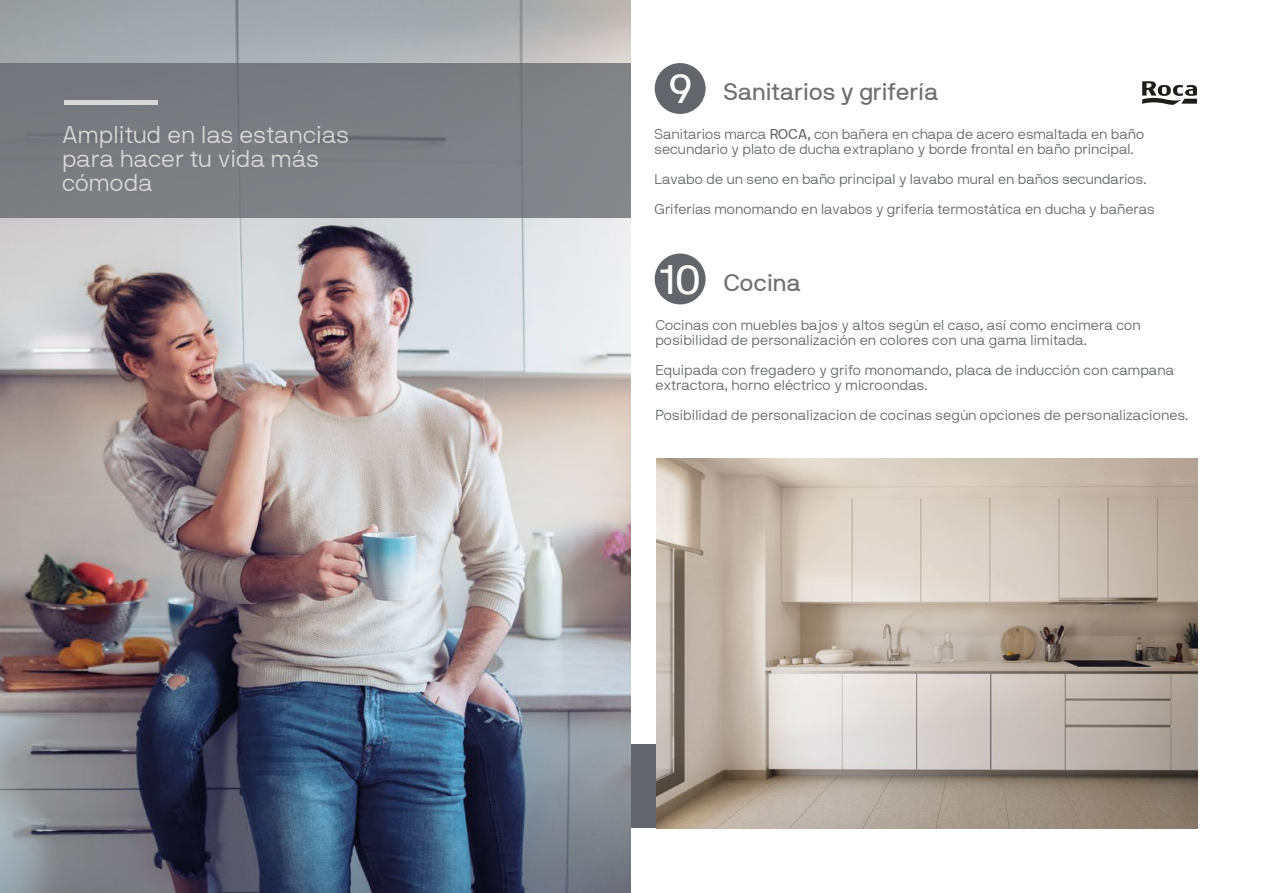
<style>
.page{position:relative;width:1263px;height:893px;background:#fff}
.page>*{position:absolute;margin:0;border:0;box-sizing:border-box;transform-origin:0 0}
.t1{font:24px/24px "NB International Light Webfont";color:#d9d8d7}
.t2{font:24px "NB International Regular Webfont";color:#706f6f}
.t3{font:14.25px/15px "NB International Light Webfont";color:#63656a}
.s1{font-size:41.1px;color:#fff}
.s2{font-family:"NB International Regular Webfont"}
</style>
<div class="page">
<div style="left:626px;top:745px;width:570px;height:83px;background:#63656a"></div>
<div style="left:655px;top:63px;width:51px;height:51px;background:#63656a;border-radius:50%"></div>
<div style="left:655px;top:254px;width:51px;height:50px;background:#63656a;border-radius:50%"></div>
<img style="left:0;top:0;width:630px;height:893px">
<div style="left:0;top:64px;width:630px;height:154px;background:#7c7e82"></div>
<div style="left:65px;top:100px;width:93px;height:5px;background:#d9d8d7"></div>
<svg style="left:1142px;top:81px;width:55px;height:24px"></svg>
<img style="left:656px;top:458px;width:542px;height:370px">
<h1 class="t1" style="left:62px;top:122px;width:288px">Amplitud en las estancias para hacer tu vida más cómoda</h1>
<h1 class="t2" style="left:668px;top:78px;width:271px"><span class="s1">9</span> Sanitarios y grifería</h1>
<p class="t3" style="left:655px;top:127px;width:491px">Sanitarios marca <span class="s2">ROCA,</span> con bañera en chapa de acero esmaltada en baño secundario y plato de ducha extraplano y borde frontal en baño principal.</p>
<p class="t3" style="left:655px;top:164px;width:502px;line-height:30px">Lavabo de un seno en baño principal y lavabo mural en baños secundarios.<br>Griferías monomando en lavabos y grifería termostática en ducha y bañeras</p>
<h1 class="t2" style="left:660px;top:269px;width:142px"><span class="s1">10</span> Cocina</h1>
<p class="t3" style="left:655px;top:317px;width:487px">Cocinas con muebles bajos y altos según el caso, así como encimera con posibilidad de personalización en colores con una gama limitada.</p>
<p class="t3" style="left:655px;top:362px;width:520px">Equipada con fregadero y grifo monomando, placa de inducción con campana extractora, horno eléctrico y microondas.</p>
<p class="t3" style="left:655px;top:407px;width:535px">Posibilidad de personalizacion de cocinas según opciones de personalizaciones.</p>
</div>
